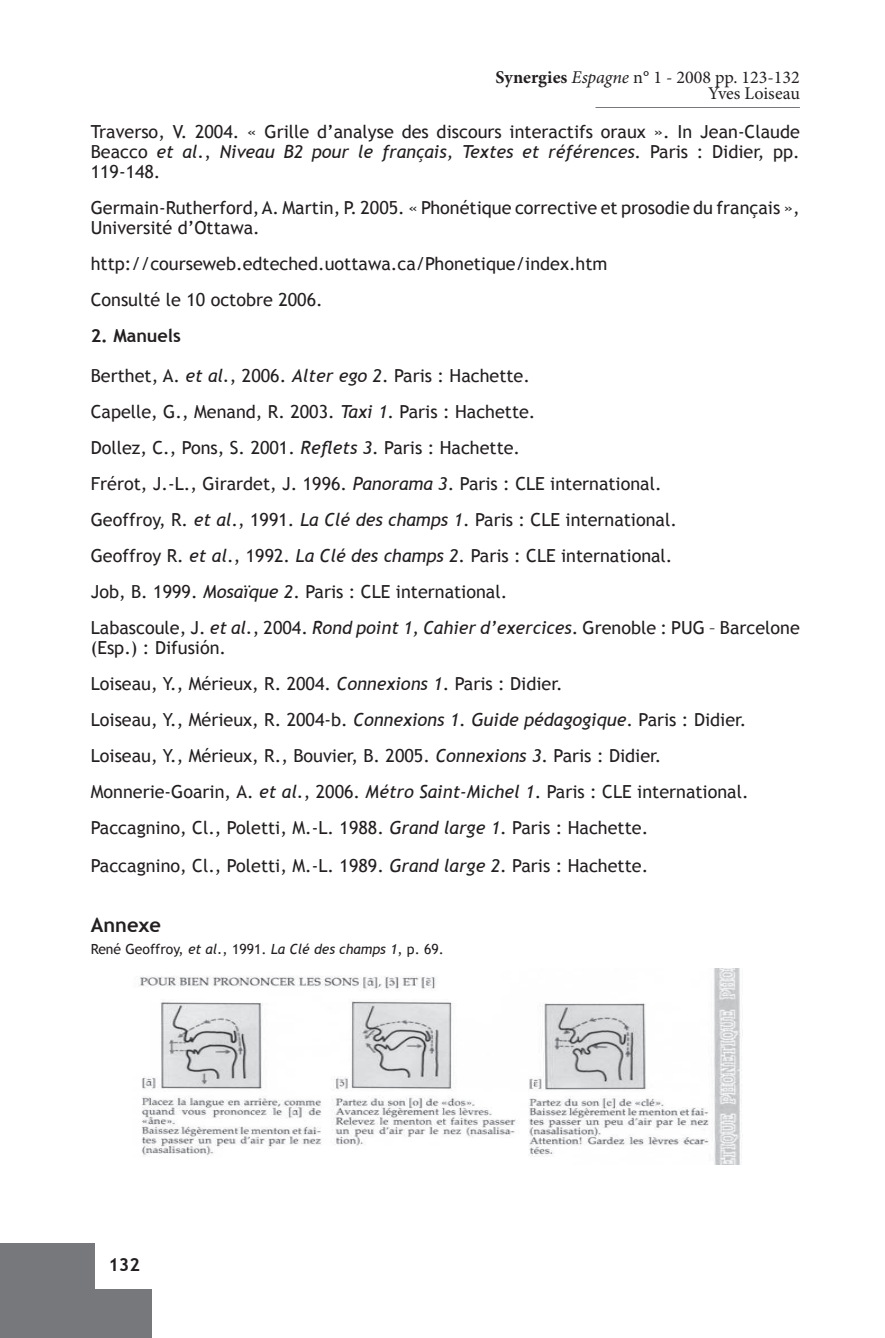
<style>
.page{position:relative;width:885px;height:1338px;background:#fff}
.page>*{position:absolute;margin:0;border:0;box-sizing:border-box;transform-origin:0 0}
.t1{font:700 20px "Trebuchet MS";color:#231f20}
.t2{font:18px/36px "Trebuchet MS";color:#231f20}
.t3{font:18px/16px "Minion Pro";color:#231f20;text-align:right}
.t4{font:700 18px "Trebuchet MS";color:#231f20}
.t5{font:14px "Trebuchet MS";color:#231f20}
.s1{font-weight:700}
.s2{font-style:italic}
</style>
<div class="page">
<div style="left:0;top:1243px;width:152px;height:95px;background:#76787b"></div>
<div style="left:95px;top:1240px;width:58px;height:48px;background:#fff"></div>
<hr style="left:595px;top:107px;width:204px;height:1px;background:#76787b">
<img style="left:139px;top:969px;width:603px;height:195px">
<p class="t3" style="left:495px;top:69px;width:306px"><span class="s1">Synergies</span> <span class="s2">Espagne</span> n° 1 - 2008 pp. 123-132<br>Yves Loiseau</p>
<p class="t2" style="left:91px;top:122px;width:710px;line-height:20px;text-align:justify">Traverso, V. 2004. « Grille d’analyse des discours interactifs oraux ». In Jean-Claude Beacco <span class="s2">et al.</span>, <span class="s2">Niveau B2 pour le français, Textes et références</span>. Paris : Didier, pp.<br>119-148.</p>
<p class="t2" style="left:91px;top:198px;width:710px;line-height:20px">Germain-Rutherford, A. Martin, P. 2005. « Phonétique corrective et prosodie du français »,<br>Université d’Ottawa.</p>
<p class="t2" style="left:91px;top:245px;width:518px">http://courseweb.edteched.uottawa.ca/Phonetique/index.htm<br>Consulté le 10 octobre 2006.</p>
<p class="t4" style="left:91px;top:324px;width:92px">2. Manuels</p>
<p class="t2" style="left:91px;top:357px;width:710px">Berthet, A. <span class="s2">et al.</span>, 2006. <span class="s2">Alter ego 2</span>. Paris : Hachette.<br>Capelle, G., Menand, R. 2003. <span class="s2">Taxi 1</span>. Paris : Hachette.<br>Dollez, C., Pons, S. 2001. <span class="s2">Reflets 3</span>. Paris : Hachette.<br>Frérot, J.-L., Girardet, J. 1996. <span class="s2">Panorama 3</span>. Paris : CLE international.<br>Geoffroy, R. <span class="s2">et al</span>., 1991. <span class="s2">La Clé des champs 1</span>. Paris : CLE international.<br>Geoffroy R. <span class="s2">et al</span>., 1992. <span class="s2">La Clé des champs 2</span>. Paris : CLE international.<br>Job, B. 1999. <span class="s2">Mosaïque 2</span>. Paris : CLE international.<br>Labascoule, J. <span class="s2">et al.</span>, 2004. <span class="s2">Rond point 1, Cahier d’exercices</span>. Grenoble : PUG – Barcelone</p>
<p class="t2" style="left:91px;top:629px;width:659px">(Esp.) : Difusión.<br>Loiseau, Y., Mérieux, R. 2004. <span class="s2">Connexions 1</span>. Paris : Didier.<br>Loiseau, Y., Mérieux, R. 2004-b. <span class="s2">Connexions 1</span>. <span class="s2">Guide pédagogique</span>. Paris : Didier.<br>Loiseau, Y., Mérieux, R., Bouvier, B. 2005. <span class="s2">Connexions 3</span>. Paris : Didier.<br>Monnerie-Goarin, A. <span class="s2">et al.</span>, 2006. <span class="s2">Métro Saint-Michel 1</span>. Paris : CLE international.<br>Paccagnino, Cl., Poletti, M.-L. 1988. <span class="s2">Grand large 1</span>. Paris : Hachette.</p>
<p class="t2" style="left:91px;top:847px;width:559px">Paccagnino, Cl., Poletti, M.-L. 1989. <span class="s2">Grand large 2</span>. Paris : Hachette.</p>
<p class="t1" style="left:91px;top:912px;width:72px">Annexe</p>
<p class="t5" style="left:91px;top:940px;width:354px">René Geoffroy, <span class="s2">et al.</span>, 1991. <span class="s2">La Clé des champs 1</span>, p. 69.</p>
<p class="t4" style="left:108px;top:1253px;width:33px">132</p>
</div>
